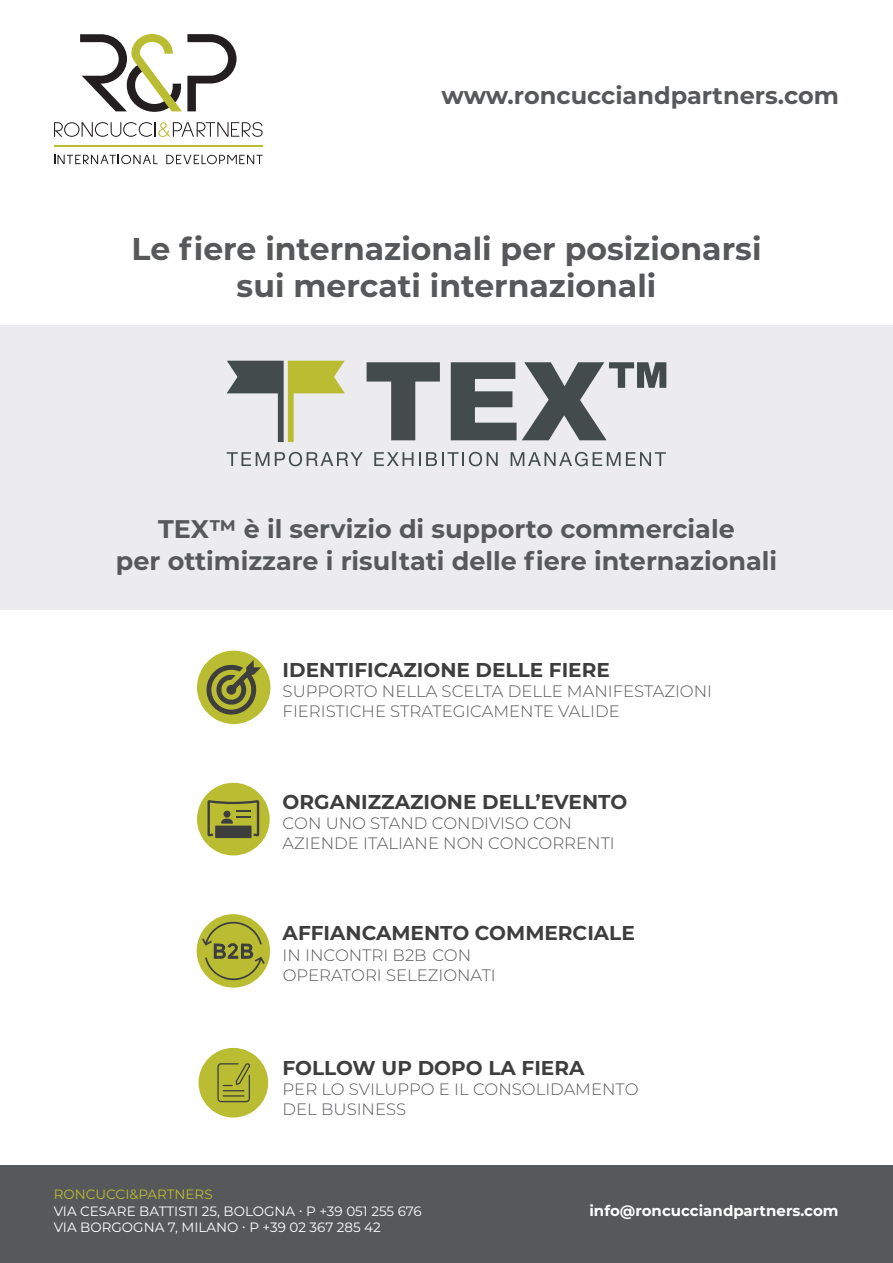
<style>
.page{position:relative;width:893px;height:1263px;background:#fff}
.page>*{position:absolute;margin:0;border:0;box-sizing:border-box;transform-origin:0 0}
.t1{font:700 31.5px/37.8px "Montserrat";color:#57585a;text-align:center}
.t2{font:700 25.5px/31.5px "Montserrat";color:#57585a;text-align:center}
.t3{font:700 24px "Montserrat";color:#57585a}
.t4{font:700 20.1px "Montserrat";color:#3e3e3f}
.t5{font:300 16.5px/19.8px "Montserrat";color:#57585a}
.t6{font:700 15px "Montserrat";color:#fff}
.t7{font:13.5px/16.5px "Montserrat";color:#fff}
.s1{color:#babc32}
.s2{font-weight:500}
</style>
<div class="page">
<div style="left:0;top:326px;width:892px;height:284px;background:#ececee"></div>
<svg style="left:367px;top:362px;width:73px;height:78px"></svg>
<svg style="left:451px;top:362px;width:215px;height:78px"></svg>
<svg style="left:227px;top:452px;width:42px;height:14px"></svg>
<svg style="left:275px;top:452px;width:88px;height:14px"></svg>
<svg style="left:374px;top:452px;width:39px;height:14px"></svg>
<svg style="left:419px;top:452px;width:79px;height:14px"></svg>
<svg style="left:511px;top:452px;width:155px;height:14px"></svg>
<svg style="left:227px;top:361px;width:118px;height:81px"></svg>
<svg style="left:54px;top:122px;width:209px;height:15px"></svg>
<svg style="left:80px;top:34px;width:157px;height:78px"></svg>
<hr style="left:54px;top:145px;width:209px;height:2px;background:#babc32">
<svg style="left:54px;top:155px;width:103px;height:9px"></svg>
<svg style="left:166px;top:155px;width:97px;height:9px"></svg>
<div style="left:197px;top:783px;width:73px;height:72px;background:#babc32;border-radius:50%"></div>
<svg style="left:207px;top:800px;width:52px;height:38px"></svg>
<div style="left:199px;top:1048px;width:69px;height:69px;background:#babc32;border-radius:50%"></div>
<svg style="left:217px;top:1063px;width:33px;height:39px"></svg>
<div style="left:197px;top:914px;width:73px;height:73px;background:#babc32;border-radius:50%"></div>
<svg style="left:202px;top:921px;width:63px;height:60px"></svg>
<div style="left:197px;top:651px;width:73px;height:73px;background:#babc32;border-radius:50%"></div>
<svg style="left:206px;top:660px;width:55px;height:55px"></svg>
<div style="left:0;top:1166px;width:893px;height:97px;background:#57585a"></div>
<h3 class="t3" style="left:441px;top:79px;width:399px">www.roncucciandpartners.com</h3>
<h1 class="t1" style="left:132px;top:228px;width:631px">Le fiere internazionali per posizionarsi sui mercati internazionali</h1>
<h2 class="t2" style="left:116px;top:512px;width:663px">TEX™ è il servizio di supporto commerciale<br>per ottimizzare i risultati delle fiere internazionali</h2>
<p class="t4" style="left:283px;top:656px;width:329px">IDENTIFICAZIONE DELLE FIERE</p>
<p class="t5" style="left:283px;top:681px;width:431px">SUPPORTO NELLA SCELTA DELLE MANIFESTAZIONI<br>FIERISTICHE STRATEGICAMENTE VALIDE</p>
<p class="t4" style="left:283px;top:787px;width:346px">ORGANIZZAZIONE DELL’EVENTO</p>
<p class="t5" style="left:283px;top:812px;width:334px">CON UNO STAND CONDIVISO CON<br>AZIENDE ITALIANE NON CONCORRENTI</p>
<p class="t4" style="left:283px;top:918px;width:354px">AFFIANCAMENTO COMMERCIALE</p>
<p class="t5" style="left:283px;top:945px;width:215px">IN INCONTRI B2B CON<br>OPERATORI SELEZIONATI</p>
<p class="t4" style="left:283px;top:1053px;width:303px">FOLLOW UP DOPO LA FIERA</p>
<p class="t5" style="left:283px;top:1078px;width:357px">PER LO SVILUPPO E IL CONSOLIDAMENTO<br>DEL BUSINESS</p>
<p class="t7" style="left:54px;top:1185px;width:370px"><span class="s1">RONCUCCI&amp;PARTNERS<br></span>VIA CESARE BATTISTI 25, BOLOGNA <span class="s2">·</span> P +39 051 255 676<br>VIA BORGOGNA 7, MILANO <span class="s2">·</span> P +39 02 367 285 42</p>
<p class="t6" style="left:589px;top:1200px;width:251px">info@roncucciandpartners.com</p>
</div>
